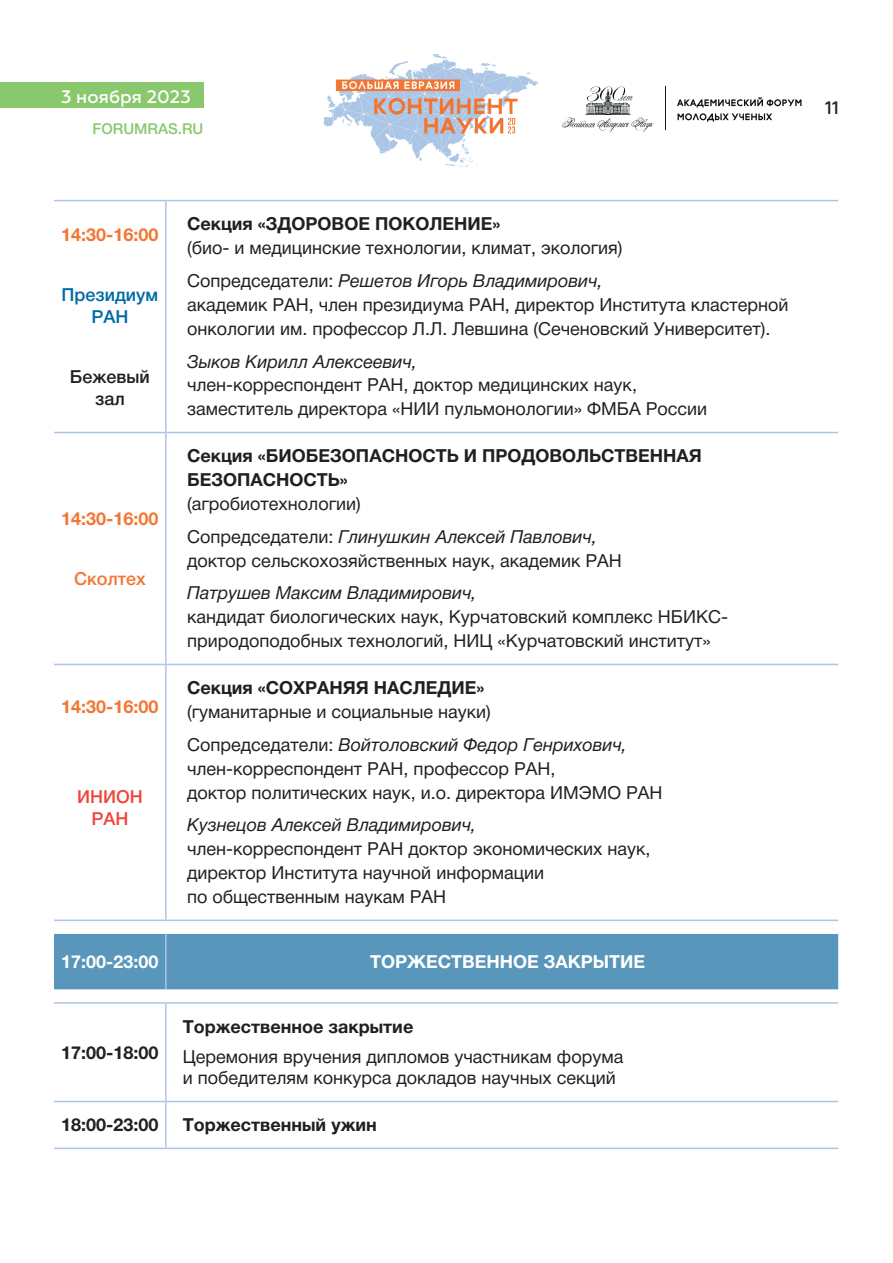
<style>
.page{position:relative;width:893px;height:1263px;background:#fff}
.page>*{position:absolute;margin:0;border:0;box-sizing:border-box;transform-origin:0 0}
.t1{font:18px/24px "Helvetica Neue Cyr";color:#231f20}
.t2{font:700 18px/24px "Helvetica Neue Cyr";color:#231f20}
.t3{font:italic 18px "Helvetica Neue Cyr";color:#231f20}
.t4{font:700 18px "Helvetica Neue Cyr";color:#f37633}
.t5{font:700 18px "Helvetica Neue Cyr";color:#fff}
.t6{font:500 18px/21.6px "Helvetica Neue Cyr";color:#006aa8;text-align:center}
.t7{font:500 18px "Geometria";color:#fff}
.t8{font:500 18px/21.6px "Helvetica Neue Cyr";color:#231f20;text-align:center}
.t9{font:500 18px/21.6px "Helvetica Neue Cyr";color:#ef463b;text-align:center}
.t10{font:500 18px "Helvetica Neue Cyr";color:#f37633}
.t11{font:500 18px "Geometria";color:#231f20}
.t12{font:500 15px "Helvetica Neue Cyr";color:#89c86d}
.s1{font-style:italic}
</style>
<div class="page">
<img style="left:323px;top:54px;width:216px;height:114px">
<svg style="left:677px;top:97px;width:124px;height:10px"></svg>
<svg style="left:678px;top:113px;width:94px;height:9px"></svg>
<svg style="left:562px;top:86px;width:91px;height:46px"></svg>
<hr style="left:665px;top:86px;width:1px;height:44px;background:#0d1214">
<div style="left:0;top:82px;width:203px;height:26px;background:#89c86d"></div>
<svg style="left:54px;top:201px;width:111px;height:465px"></svg>
<div style="left:54px;top:934px;width:784px;height:55px;background:#5996bc"></div>
<hr style="left:165px;top:934px;width:2px;height:55px;background:#acc5e6">
<hr style="left:165px;top:1004px;width:2px;height:97px;background:#acc5e6">
<hr style="left:165px;top:1102px;width:2px;height:45px;background:#acc5e6">
<hr style="left:54px;top:200px;width:112px;height:1px;background:#acc5e6">
<hr style="left:166px;top:200px;width:672px;height:1px;background:#acc5e6">
<hr style="left:165px;top:201px;width:2px;height:231px;background:#acc5e6">
<hr style="left:54px;top:432px;width:112px;height:1px;background:#acc5e6">
<hr style="left:166px;top:432px;width:672px;height:1px;background:#acc5e6">
<hr style="left:165px;top:433px;width:2px;height:231px;background:#acc5e6">
<hr style="left:54px;top:664px;width:112px;height:1px;background:#acc5e6">
<hr style="left:166px;top:664px;width:672px;height:1px;background:#acc5e6">
<hr style="left:165px;top:665px;width:2px;height:254px;background:#acc5e6">
<hr style="left:54px;top:919px;width:112px;height:2px;background:#acc5e6">
<hr style="left:166px;top:919px;width:672px;height:2px;background:#acc5e6">
<hr style="left:54px;top:1101px;width:112px;height:1px;background:#acc5e6">
<hr style="left:166px;top:1101px;width:672px;height:1px;background:#acc5e6">
<hr style="left:54px;top:1147px;width:112px;height:2px;background:#acc5e6">
<hr style="left:166px;top:1147px;width:672px;height:2px;background:#acc5e6">
<hr style="left:54px;top:1002px;width:112px;height:2px;background:#acc5e6">
<hr style="left:166px;top:1002px;width:672px;height:2px;background:#acc5e6">
<p class="t7" style="left:61px;top:86px;width:131px">3 ноября 2023</p>
<p class="t12" style="left:93px;top:121px;width:112px">FORUMRAS.RU</p>
<p class="t4" style="left:61px;top:225px;width:99px">14:30-16:00</p>
<p class="t6" style="left:62px;top:284px;width:98px">Президиум<br>РАН</p>
<p class="t8" style="left:70px;top:366px;width:82px">Бежевый зал</p>
<p class="t4" style="left:61px;top:508px;width:99px">14:30-16:00</p>
<p class="t10" style="left:74px;top:569px;width:73px">Сколтех</p>
<p class="t4" style="left:61px;top:696px;width:99px">14:30-16:00</p>
<p class="t9" style="left:77px;top:786px;width:67px">ИНИОН<br>РАН</p>
<p class="t2" style="left:187px;top:212px;width:315px">Секция «ЗДОРОВОЕ ПОКОЛЕНИЕ»</p>
<p class="t1" style="left:187px;top:232px;width:437px;line-height:32.5px">(био- и медицинские технологии, климат, экология)<br>Cопредседатели: <span class="s1">Решетов Игорь Владимирович,</span></p>
<p class="t1" style="left:187px;top:293px;width:603px">академик РАН, член президиума РАН, директор Института кластерной онкологии им. профессор Л.Л. Левшина (Сеченовский Университет).</p>
<p class="t3" style="left:187px;top:351px;width:231px">Зыков Кирилл Алексеевич,</p>
<p class="t1" style="left:187px;top:373px;width:522px">член-корреспондент РАН, доктор медицинских наук, заместитель директора «НИИ пульмонологии» ФМБА России</p>
<p class="t2" style="left:187px;top:444px;width:516px">Секция «БИОБЕЗОПАСНОСТЬ И ПРОДОВОЛЬСТВЕННАЯ<br>БЕЗОПАСНОСТЬ»</p>
<p class="t1" style="left:187px;top:488px;width:412px;line-height:32.5px">(агробиотехнологии)<br>Cопредседатели: <span class="s1">Глинушкин Алексей Павлович,</span></p>
<p class="t1" style="left:187px;top:549px;width:436px">доктор сельскохозяйственных наук, академик РАН</p>
<p class="t3" style="left:187px;top:583px;width:291px">Патрушев Максим Владимирович,</p>
<p class="t1" style="left:187px;top:605px;width:543px">кандидат биологических наук, Курчатовский комплекс НБИКС&shy;природоподобных технологий, НИЦ «Курчатовский институт»</p>
<p class="t2" style="left:187px;top:676px;width:299px">Секция «СОХРАНЯЯ НАСЛЕДИЕ»</p>
<p class="t1" style="left:187px;top:696px;width:441px;line-height:32.5px">(гуманитарные и социальные науки)<br>Cопредседатели: <span class="s1">Войтоловский Федор Генрихович,</span></p>
<p class="t1" style="left:187px;top:756px;width:477px">член-корреспондент РАН, профессор РАН,<br>доктор политических наук, и.о. директора ИМЭМО РАН</p>
<p class="t3" style="left:187px;top:815px;width:291px">Кузнецов Алексей Владимирович,</p>
<p class="t1" style="left:187px;top:837px;width:465px">член-корреспондент РАН доктор экономических наук, директор Института научной информации<br>по общественным наукам РАН</p>
<p class="t5" style="left:61px;top:952px;width:99px">17:00-23:00</p>
<p class="t5" style="left:370px;top:952px;width:277px">ТОРЖЕСТВЕННОЕ ЗАКРЫТИЕ</p>
<p class="t2" style="left:61px;top:1040px;width:99px">17:00-18:00</p>
<p class="t2" style="left:183px;top:1014px;width:232px">Торжественное закрытие</p>
<p class="t1" style="left:183px;top:1046px;width:442px;line-height:21.6px">Церемония вручения дипломов участникам форума и победителям конкурса докладов научных секций</p>
<p class="t2" style="left:61px;top:1113px;width:99px">18:00-23:00</p>
<p class="t2" style="left:183px;top:1113px;width:195px">Торжественный ужин</p>
<p class="t11" style="left:825px;top:97px;width:15px">11</p>
</div>
